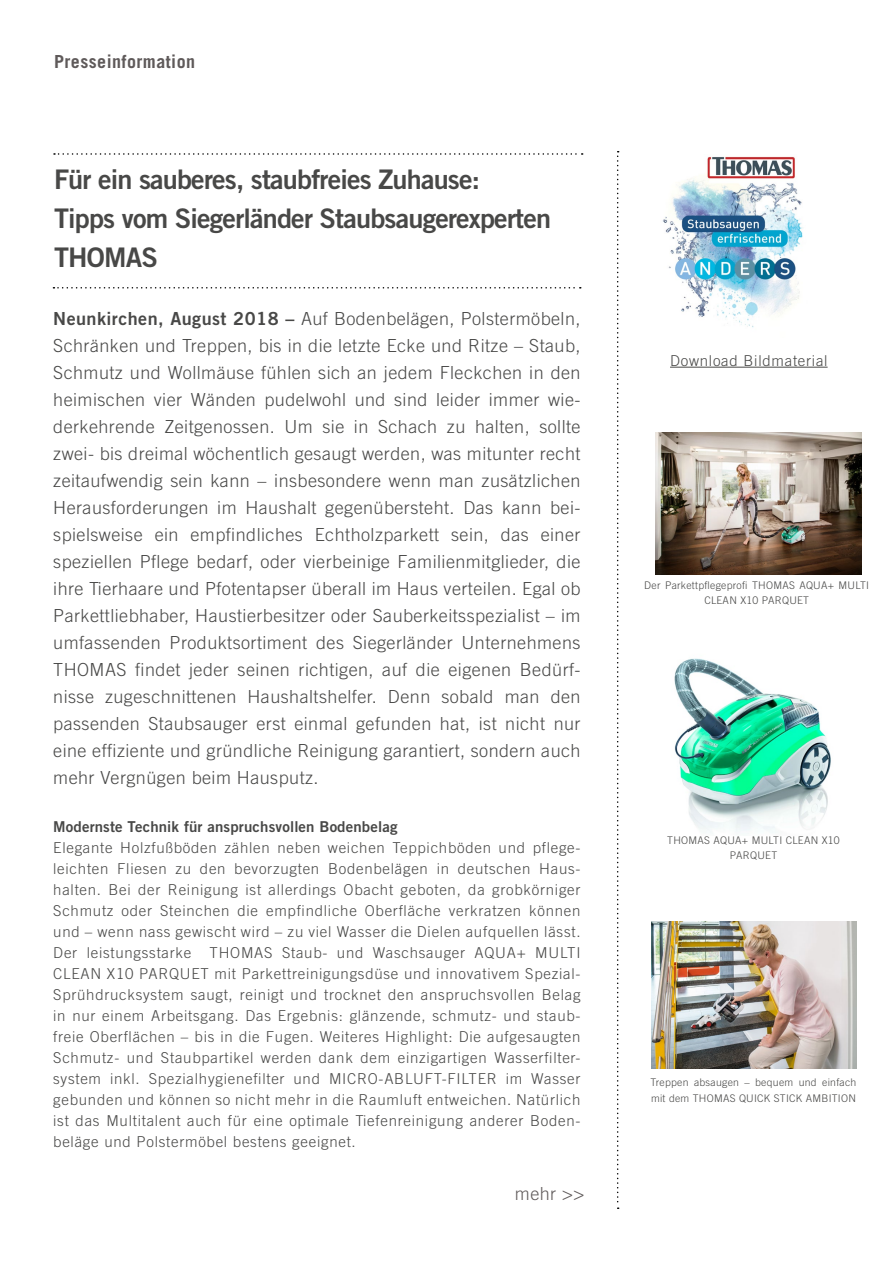
<style>
.page{position:relative;width:893px;height:1263px;background:#fff}
.page>*{position:absolute;margin:0;border:0;box-sizing:border-box;transform-origin:0 0}
.t1{font:27px/39px "Trade Gothic LT Bold Two";letter-spacing:-.03em;color:#484847}
.t2{font:300 18px/27px "Trade Gothic LT";letter-spacing:.025em;color:#484847;text-align:justify}
.t3{font:700 18px "Trade Gothic LT";letter-spacing:.025em;color:#5f5a5a}
.t4{font:300 18px "Trade Gothic LT";color:#5f5a5a}
.t5{font:300 15px/21px "Trade Gothic LT";letter-spacing:.05em;color:#484847;text-align:justify}
.t6{font:15px "Trade Gothic LT Bold Two";letter-spacing:.01em;color:#484847}
.t7{font:300 10.5px/15px "Trade Gothic LT";letter-spacing:.025em;color:#484847;text-align:center}
.s1{font-family:"Trade Gothic LT Bold Two";font-weight:400}
</style>
<div class="page">
<svg style="left:54px;top:153px;width:529px;height:2px"></svg>
<svg style="left:53px;top:287px;width:528px;height:2px"></svg>
<svg style="left:617px;top:151px;width:2px;height:1058px"></svg>
<img style="left:662px;top:156px;width:141px;height:172px">
<hr style="left:670px;top:367px;width:158px;height:1px;background:#484847">
<img style="left:655px;top:433px;width:206px;height:142px">
<img style="left:674px;top:658px;width:157px;height:175px">
<img style="left:651px;top:922px;width:206px;height:146px">
<p class="t3" style="left:54px;top:50px;width:143px">Presseinformation</p>
<h1 class="t1" style="left:54px;top:160px;width:499px">Für ein sauberes, staubfreies Zuhause:<br>Tipps vom Siegerländer Staubsaugerexperten<br>THOMAS</h1>
<p class="t2" style="left:53px;top:305px;width:529px"><span class="s1">Neunkirchen, August 2018 –</span> Auf Bodenbelägen, Polstermöbeln, Schränken und Treppen, bis in die letzte Ecke und Ritze – Staub, Schmutz und Wollmäuse fühlen sich an jedem Fleckchen in den heimischen vier Wänden pudelwohl und sind leider immer wie&shy;derkehrende Zeitgenossen. Um sie in Schach zu halten, sollte zwei- bis dreimal wöchentlich gesaugt werden, was mitunter recht zeitaufwendig sein kann – insbesondere wenn man zusätzlichen Herausforderungen im Haushalt gegenübersteht. Das kann bei&shy;spielsweise ein empfindliches Echtholzparkett sein, das einer speziellen Pflege bedarf, oder vierbeinige Familienmitglieder, die ihre Tierhaare und Pfotentapser überall im Haus verteilen. Egal ob Parkettliebhaber, Haustierbesitzer oder Sauberkeitsspezialist – im umfassenden Produktsortiment des Siegerländer Unternehmens THOMAS findet jeder seinen richtigen, auf die eigenen Bedürf&shy;nisse zugeschnittenen Haushaltshelfer. Denn sobald man den passenden Staubsauger erst einmal gefunden hat, ist nicht nur eine effiziente und gründliche Reinigung garantiert, sondern auch mehr Vergnügen beim Hausputz.</p>
<p class="t6" style="left:53px;top:817px;width:346px">Modernste Technik für anspruchsvollen Bodenbelag</p>
<p class="t5" style="left:53px;top:837px;width:529px">Elegante Holzfußböden zählen neben weichen Teppichböden und pflege&shy;leichten Fliesen zu den bevorzugten Bodenbelägen in deutschen Haus&shy;halten. Bei der Reinigung ist allerdings Obacht geboten, da grobkörniger Schmutz oder Steinchen die empfindliche Oberfläche verkratzen können und – wenn nass gewischt wird – zu viel Wasser die Dielen aufquellen lässt.<br>Der leistungsstarke THOMAS Staub- und Waschsauger AQUA+ MULTI CLEAN X10 PARQUET mit Parkettreinigungsdüse und innovativem Spezial-Sprühdrucksystem saugt, reinigt und trocknet den anspruchsvollen Belag in nur einem Arbeitsgang. Das Ergebnis: glänzende, schmutz- und staub&shy;freie Oberflächen – bis in die Fugen. Weiteres Highlight: Die aufgesaugten Schmutz- und Staubpartikel werden dank dem einzigartigen Wasserfilter&shy;system inkl. Spezialhygienefilter und MICRO-ABLUFT-FILTER im Wasser gebunden und können so nicht mehr in die Raumluft entweichen. Natürlich ist das Multitalent auch für eine optimale Tiefenreinigung anderer Boden&shy;beläge und Polstermöbel bestens geeignet.</p>
<p class="t4" style="left:515px;top:1183px;width:71px">mehr &gt;&gt;</p>
<p class="t5" style="left:670px;top:350px;width:159px">Download Bildmaterial</p>
<p class="t7" style="left:644px;top:578px;width:226px">Der Parkettpflegeprofi THOMAS AQUA+ MULTI<br>CLEAN X10 PARQUET</p>
<p class="t7" style="left:667px;top:832px;width:174px">THOMAS AQUA+ MULTI CLEAN X10<br>PARQUET</p>
<p class="t7" style="left:651px;top:1075px;width:207px;text-align:left">Treppen absaugen – bequem und einfach mit dem THOMAS QUICK STICK AMBITION</p>
</div>
